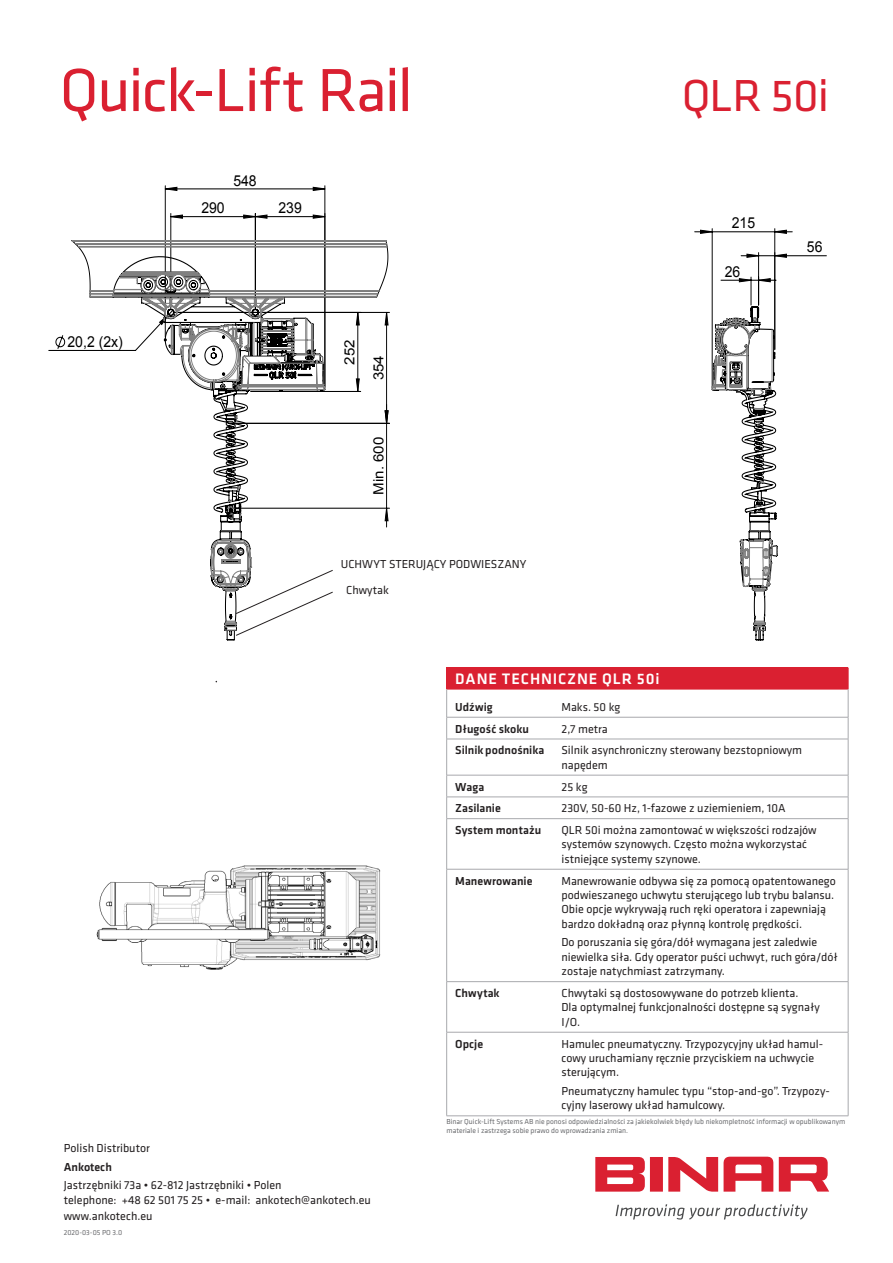
<style>
.page{position:relative;width:893px;height:1263px;background:#fff}
.page>*{position:absolute;margin:0;border:0;box-sizing:border-box;transform-origin:0 0}
.Title_Product_Page2{font:63px "Klavika";letter-spacing:-.025em;color:#da2031}
.Title_Product_Page2-2{font:46.5px "Klavika";letter-spacing:-.02em;color:#da2031}
.Table_Title{font:500 15.75px "Klavika";letter-spacing:.055em;color:#fff}
.t1{font:15.15px "Arial";color:#000;scale:.93 1}
.t2{font:13.95px/28.8px "Arial";color:#000;scale:1.08 1}
.Table_Data{font:12px/14.4px "Klavika";color:#231f20}
.Address_Body{font:12px "Klavika";color:#231f20}
.Table_Item{font:500 12px "Klavika";letter-spacing:.005em;color:#231f20}
.Description{font:12px "Klavika";color:#231f20}
.Address_Head{font:12px "Klavika";color:#231f20}
.Address_Head-2{font:500 12px "Klavika";color:#231f20}
.Version{font:7.5px/9px "Klavika";color:#6c6d70}
</style>
<div class="page">
<hr style="left:758px;top:253px;width:1px;height:52px;background:#000">
<hr style="left:775px;top:255px;width:51px;height:1px;background:#000">
<hr style="left:774px;top:229px;width:1px;height:120px;background:#000">
<hr style="left:712px;top:229px;width:1px;height:157px;background:#000">
<hr style="left:165px;top:186px;width:1px;height:151px;background:#000">
<hr style="left:325px;top:186px;width:1px;height:200px;background:#000">
<svg style="left:695px;top:230px;width:97px;height:4px"></svg>
<svg style="left:165px;top:187px;width:160px;height:4px"></svg>
<svg style="left:164px;top:214px;width:225px;height:308px"></svg>
<svg style="left:71px;top:240px;width:317px;height:391px"></svg>
<svg style="left:711px;top:254px;width:76px;height:387px"></svg>
<svg style="left:236px;top:567px;width:97px;height:69px"></svg>
<img style="left:96px;top:865px;width:285px;height:105px">
<div style="left:650px;top:1157px;width:13px;height:34px;background:#da2031"></div>
<svg style="left:724px;top:1157px;width:49px;height:34px"></svg>
<svg style="left:668px;top:1157px;width:50px;height:34px"></svg>
<svg style="left:595px;top:1157px;width:50px;height:34px"></svg>
<svg style="left:779px;top:1157px;width:50px;height:34px"></svg>
<svg style="left:616px;top:1204px;width:191px;height:15px"></svg>
<div style="left:447px;top:668px;width:401px;height:21px;background:#da2031"></div>
<hr style="left:446px;top:667px;width:107px;height:1px;background:#da2031">
<hr style="left:553px;top:667px;width:295px;height:1px;background:#da2031">
<hr style="left:446px;top:689px;width:107px;height:1px;background:#da2031">
<hr style="left:553px;top:689px;width:295px;height:1px;background:#da2031">
<hr style="left:446px;top:717px;width:107px;height:1px;background:#a8a9ad">
<svg style="left:446px;top:668px;width:1px;height:71px"></svg>
<hr style="left:553px;top:717px;width:295px;height:1px;background:#a8a9ad">
<svg style="left:848px;top:668px;width:1px;height:71px"></svg>
<hr style="left:446px;top:739px;width:107px;height:1px;background:#a8a9ad">
<hr style="left:446px;top:739px;width:1px;height:36px;background:#a8a9ad">
<hr style="left:553px;top:739px;width:295px;height:1px;background:#a8a9ad">
<hr style="left:848px;top:739px;width:1px;height:36px;background:#a8a9ad">
<hr style="left:446px;top:775px;width:107px;height:1px;background:#a8a9ad">
<hr style="left:553px;top:775px;width:295px;height:1px;background:#a8a9ad">
<hr style="left:446px;top:797px;width:107px;height:1px;background:#a8a9ad">
<svg style="left:446px;top:775px;width:1px;height:43px"></svg>
<hr style="left:553px;top:797px;width:295px;height:1px;background:#a8a9ad">
<svg style="left:848px;top:775px;width:1px;height:43px"></svg>
<hr style="left:446px;top:818px;width:107px;height:1px;background:#a8a9ad">
<hr style="left:446px;top:819px;width:1px;height:50px;background:#a8a9ad">
<hr style="left:553px;top:818px;width:295px;height:1px;background:#a8a9ad">
<hr style="left:848px;top:819px;width:1px;height:50px;background:#a8a9ad">
<hr style="left:446px;top:869px;width:107px;height:1px;background:#a8a9ad">
<hr style="left:446px;top:869px;width:1px;height:112px;background:#a8a9ad">
<hr style="left:553px;top:869px;width:295px;height:1px;background:#a8a9ad">
<hr style="left:848px;top:869px;width:1px;height:112px;background:#a8a9ad">
<hr style="left:446px;top:981px;width:107px;height:1px;background:#a8a9ad">
<hr style="left:446px;top:982px;width:1px;height:50px;background:#a8a9ad">
<hr style="left:553px;top:981px;width:295px;height:1px;background:#a8a9ad">
<hr style="left:848px;top:982px;width:1px;height:50px;background:#a8a9ad">
<hr style="left:446px;top:1032px;width:107px;height:1px;background:#a8a9ad">
<hr style="left:446px;top:1032px;width:1px;height:84px;background:#a8a9ad">
<hr style="left:553px;top:1032px;width:295px;height:1px;background:#a8a9ad">
<hr style="left:848px;top:1032px;width:1px;height:84px;background:#a8a9ad">
<hr style="left:446px;top:1115px;width:107px;height:1px;background:#a8a9ad">
<hr style="left:553px;top:1115px;width:295px;height:1px;background:#a8a9ad">
<p class="Title_Product_Page2" style="left:60px;top:56px;width:355px">Quick-Lift Rail</p>
<p class="t1" style="left:233px;top:170px;width:27px">548</p>
<p class="t1" style="left:201px;top:198px;width:27px">290</p>
<p class="t1" style="left:278px;top:198px;width:27px">239</p>
<p class="t1" style="left:68px;top:332px;width:61px">20,2 (2x)</p>
<p class="t2" style="left:335px;top:380px;width:40px;text-indent:16px;rotate:-90deg">252<br>354</p>
<p class="t2" style="left:364px;top:495px;width:55px;rotate:-90deg">Min. 600</p>
<p class="Description" style="left:341px;top:558px;width:187px">UCHWYT STERUJĄCY PODWIESZANY</p>
<p class="Description" style="left:346px;top:584px;width:44px">Chwytak</p>
<p class="Title_Product_Page2-2" style="left:682px;top:70px;width:149px">QLR 50i</p>
<p class="t1" style="left:732px;top:213px;width:27px">215</p>
<p class="t1" style="left:725px;top:262px;width:18px">26</p>
<p class="t1" style="left:807px;top:237px;width:18px">56</p>
<p class="Address_Head" style="left:64px;top:1141px;width:88px">Polish Distributor</p>
<p class="Address_Head-2" style="left:64px;top:1160px;width:50px">Ankotech</p>
<p class="Address_Body" style="left:64px;top:1179px;width:219px">Jastrzębniki 73a • 62-812 Jastrzębniki • Polen</p>
<p class="Address_Body" style="left:64px;top:1194px;width:309px">telephone: +48 62 501 75 25 • e-mail: ankotech@ankotech.eu</p>
<p class="Address_Body" style="left:64px;top:1209px;width:90px">www.ankotech.eu</p>
<p class="Version" style="left:64px;top:1228px;width:60px">2020-03-05 PO 3.0</p>
<p class="Table_Title" style="left:455px;top:670px;width:206px">DANE TECHNICZNE QLR 50i</p>
<p class="Table_Item" style="left:455px;top:700px;width:39px">Udźwig</p>
<p class="Table_Data" style="left:561px;top:700px;width:61px">Maks. 50 kg</p>
<p class="Table_Item" style="left:455px;top:722px;width:76px">Długość skoku</p>
<p class="Table_Data" style="left:561px;top:722px;width:48px">2,7 metra</p>
<p class="Table_Item" style="left:455px;top:744px;width:91px">Silnik podnośnika</p>
<p class="Table_Data" style="left:561px;top:743px;width:242px">Silnik asynchroniczny sterowany bezstopniowym napędem</p>
<p class="Table_Item" style="left:455px;top:780px;width:31px">Waga</p>
<p class="Table_Data" style="left:561px;top:779px;width:28px">25 kg</p>
<p class="Table_Item" style="left:455px;top:802px;width:47px">Zasilanie</p>
<p class="Table_Data" style="left:561px;top:801px;width:225px">230V, 50-60 Hz, 1-fazowe z uziemieniem, 10A</p>
<p class="Table_Item" style="left:455px;top:823px;width:88px">System montażu</p>
<p class="Table_Data" style="left:561px;top:823px;width:257px">QLR 50i można zamontować w większości rodzajów systemów szynowych. Często można wykorzystać istniejące systemy szynowe.</p>
<p class="Table_Item" style="left:455px;top:874px;width:79px">Manewrowanie</p>
<p class="Table_Data" style="left:561px;top:874px;width:276px">Manewrowanie odbywa się za pomocą opatentowanego podwieszanego uchwytu sterującego lub trybu balansu.<br>Obie opcje wykrywają ruch ręki operatora i zapewniają bardzo dokładną oraz płynną kontrolę prędkości.</p>
<p class="Table_Data" style="left:561px;top:935px;width:278px">Do poruszania się góra/dół wymagana jest zaledwie niewielka siła. Gdy operator puści uchwyt, ruch góra/dół zostaje natychmiast zatrzymany.</p>
<p class="Table_Item" style="left:455px;top:986px;width:46px">Chwytak</p>
<p class="Table_Data" style="left:561px;top:986px;width:260px">Chwytaki są dostosowywane do potrzeb klienta.<br>Dla optymalnej funkcjonalności dostępne są sygnały<br>I/O.</p>
<p class="Table_Item" style="left:455px;top:1037px;width:29px">Opcje</p>
<p class="Table_Data" style="left:561px;top:1037px;width:263px">Hamulec pneumatyczny. Trzypozycyjny układ hamul&shy;cowy uruchamiany ręcznie przyciskiem na uchwycie sterującym.</p>
<p class="Table_Data" style="left:561px;top:1084px;width:270px">Pneumatyczny hamulec typu “stop-and-go”. Trzypozy&shy;cyjny laserowy układ hamulcowy.</p>
<p class="Version" style="left:446px;top:1117px;width:400px">Binar Quick-Lift Systems AB nie ponosi odpowiedzialności za jakiekolwiek błędy lub niekompletność informacji w opublikowanym materiale i zastrzega sobie prawo do wprowadzania zmian.</p>
</div>
